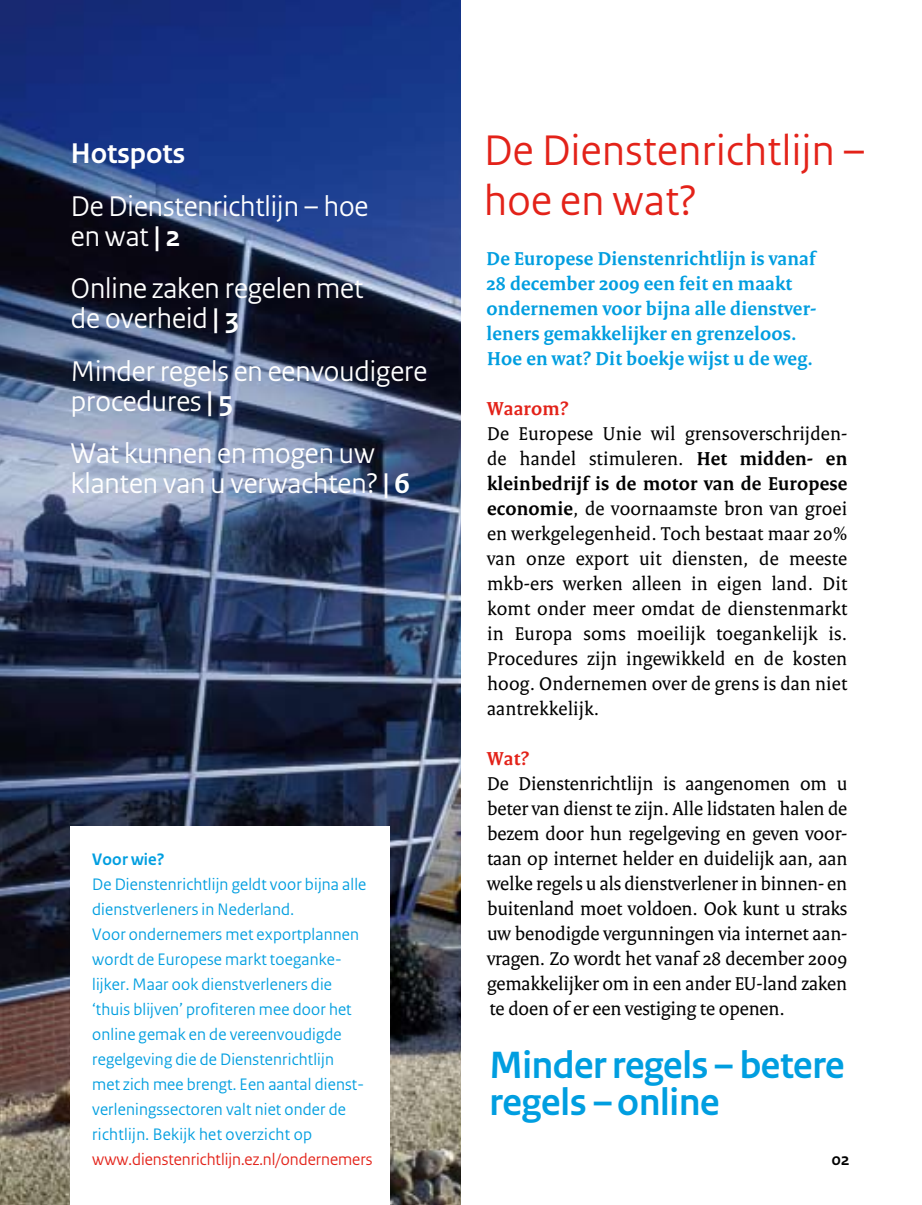
<style>
.page{position:relative;width:922px;height:1205px;background:#fff}
.page>*{position:absolute;margin:0;border:0;box-sizing:border-box;transform-origin:0 0}
.t1{font:45px/50px "Rijksoverheid Sans";letter-spacing:.01em;color:#e32219}
.t2{font:700 40px/37.5px "Rijksoverheid Sans";letter-spacing:-.01em;color:#009ee0}
.t3{font:30px/30px "Rijksoverheid Sans";color:#fff}
.t4{font:700 30px "Rijksoverheid Sans";color:#fff}
.t5{font:20px/25px "Rijksoverheid Serif";letter-spacing:.005em;color:#000;text-align:justify}
.t6{font:700 20px/25px "Rijksoverheid Serif";letter-spacing:.01em;color:#009ee0}
.t7{font:700 20px "Rijksoverheid Serif";letter-spacing:.01em;color:#e32219}
.t8{font:17.5px/25px "Rijksoverheid Sans";letter-spacing:.01em;color:#009ee0}
.t9{font:17.5px "Rijksoverheid Sans";color:#e32219}
.t10{font:700 17.5px "Rijksoverheid Sans";letter-spacing:.01em;color:#009ee0}
.t11{font:700 17.5px "Rijksoverheid Sans";color:#000}
.s1{font-weight:700}
</style>
<div class="page">
<img style="left:0;top:0;width:461px;height:1205px">
<div style="left:71px;top:826px;width:319px;height:379px;background:#fff"></div>
<h1 class="t1" style="left:484px;top:126px;width:383px">De Dienstenrichtlijn – hoe en wat?</h1>
<p class="t6" style="left:486px;top:246px;width:331px">De Europese Dienstenrichtlijn is vanaf 28 december 2009 een feit en maakt ondernemen voor bijna alle dienstver&shy;leners gemakkelijker en grenzeloos.<br>Hoe en wat? Dit boekje wijst u de weg.</p>
<p class="t7" style="left:487px;top:396px;width:83px">Waarom?</p>
<p class="t5" style="left:487px;top:421px;width:362px">De Europese Unie wil grensoverschrijden&shy;de handel stimuleren. <span class="s1">Het midden- en kleinbedrijf is de motor van de Europese economie</span>, de voornaamste bron van groei en werkgelegenheid. Toch bestaat maar 20% van onze export uit diensten, de meeste mkb-ers werken alleen in eigen land. Dit komt onder meer omdat de dienstenmarkt in Europa soms moeilijk toegankelijk is.<br>Procedures zijn ingewikkeld en de kosten hoog. Ondernemen over de grens is dan niet aantrekkelijk.</p>
<p class="t7" style="left:487px;top:746px;width:44px">Wat?</p>
<p class="t5" style="left:487px;top:771px;width:362px">De Dienstenrichtlijn is aangenomen om u beter van dienst te zijn. Alle lidstaten halen de bezem door hun regelgeving en geven voor&shy;taan op internet helder en duidelijk aan, aan welke regels u als dienstverlener in binnen- en buitenland moet voldoen. Ook kunt u straks uw benodigde vergunningen via internet aan&shy;vragen. Zo wordt het vanaf 28 december 2009 gemakkelijker om in een ander EU-land zaken te doen of er een vestiging te openen.</p>
<h2 class="t2" style="left:489px;top:1047px;width:356px">Minder regels – betere regels –online</h2>
<h3 class="t4" style="left:71px;top:137px;width:116px">Hotspots</h3>
<h3 class="t3" style="left:71px;top:191px;width:299px">De Dienstenrichtlijn – hoe en wat <span class="s1">| 2</span></h3>
<h3 class="t3" style="left:71px;top:274px;width:294px">Online zaken regelen met de overheid <span class="s1">| 3</span></h3>
<h3 class="t3" style="left:71px;top:356px;width:358px">Minder regels en eenvoudigere procedures <span class="s1">| 5</span></h3>
<h3 class="t3" style="left:71px;top:439px;width:340px">Wat kunnen en mogen uw klanten van u verwachten? <span class="s1">| 6</span></h3>
<p class="t10" style="left:92px;top:849px;width:74px">Voor wie?</p>
<p class="t8" style="left:92px;top:872px;width:275px">De Dienstenrichtlijn geldt voor bijna alle dienstverleners in Nederland.<br>Voor ondernemers met exportplannen wordt de Europese markt toeganke&shy;lijker. Maar ook dienstverleners die ‘thuis blijven’ profiteren mee door het online gemak en de vereenvoudigde regelgeving die de Dienstenrichtlijn<br>met zich mee brengt. Een aantal dienst&shy;verleningssectoren valt niet onder de richtlijn. Bekijk het overzicht op</p>
<p class="t9" style="left:92px;top:1149px;width:281px">www.dienstenrichtlijn.ez.nl/ondernemers</p>
<p class="t11" style="left:831px;top:1150px;width:19px">02</p>
</div>
